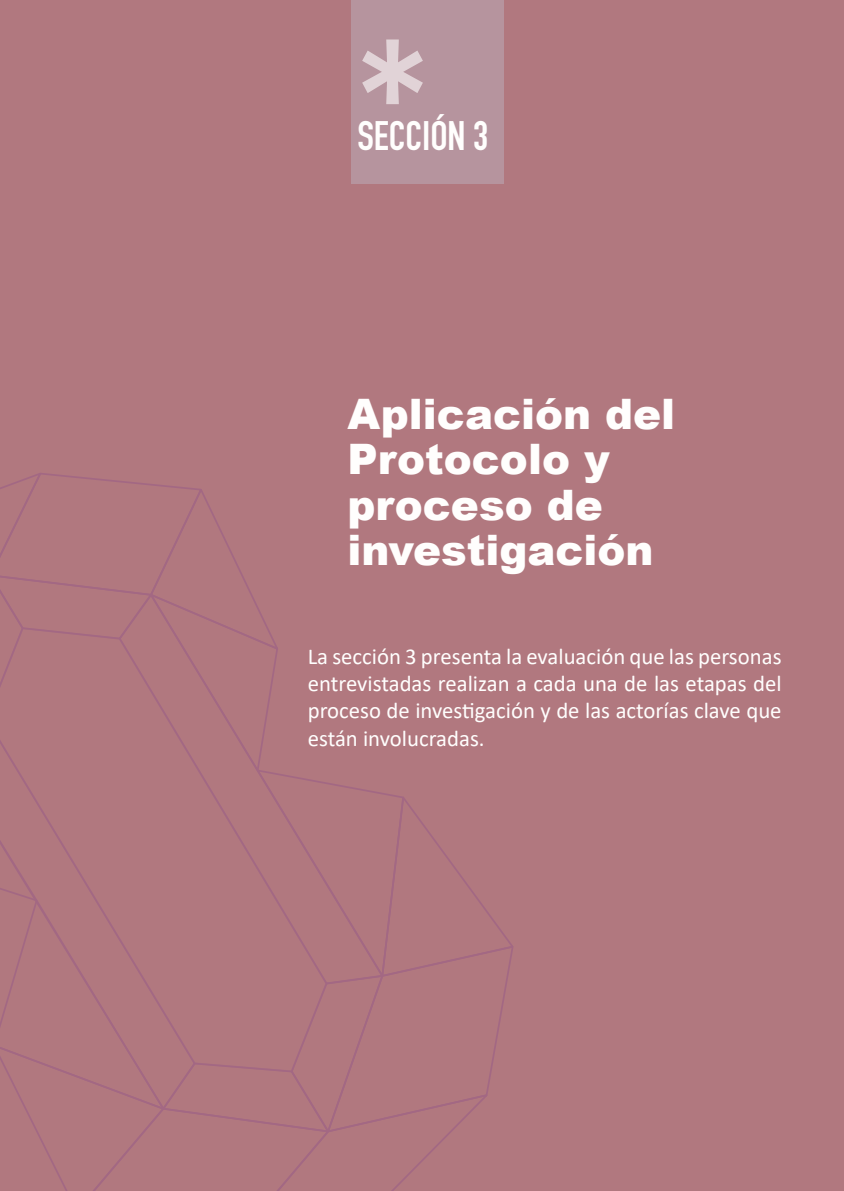
<style>
.page{position:relative;width:844px;height:1191px;background:#fff}
.page>*{position:absolute;margin:0;border:0;box-sizing:border-box;transform-origin:0 0}
.t1{font:900 42px/45.5px "Arial";color:#fffefd}
.t2{font:700 40.6px "DIN Condensed";color:#fffefd}
.t3{font:22.75px/27.3px "Calibri";color:#fffefd;text-align:justify}
</style>
<div class="page">
<div style="left:0;top:0;width:843px;height:1191px;background:#b1787f"></div>
<svg style="left:0;top:473px;width:513px;height:718px"></svg>
<svg style="left:0;top:1073px;width:196px;height:38px"></svg>
<svg style="left:0;top:626px;width:328px;height:447px"></svg>
<div style="left:351px;top:0;width:152px;height:183px;background:#b6949e"></div>
<svg style="left:362px;top:39px;width:61px;height:65px"></svg>
<h2 class="t2" style="left:357px;top:108px;width:132px">SECCIÓN 3</h2>
<h1 class="t1" style="left:347px;top:390px;width:329px">Aplicación del<br>Protocolo y proceso de investigación</h1>
<p class="t3" style="left:307px;top:642px;width:475px">La sección 3 presenta la evaluación que las personas entrevistadas realizan a cada una de las etapas del proceso de investigación y de las actorías clave que están involucradas.</p>
</div>
